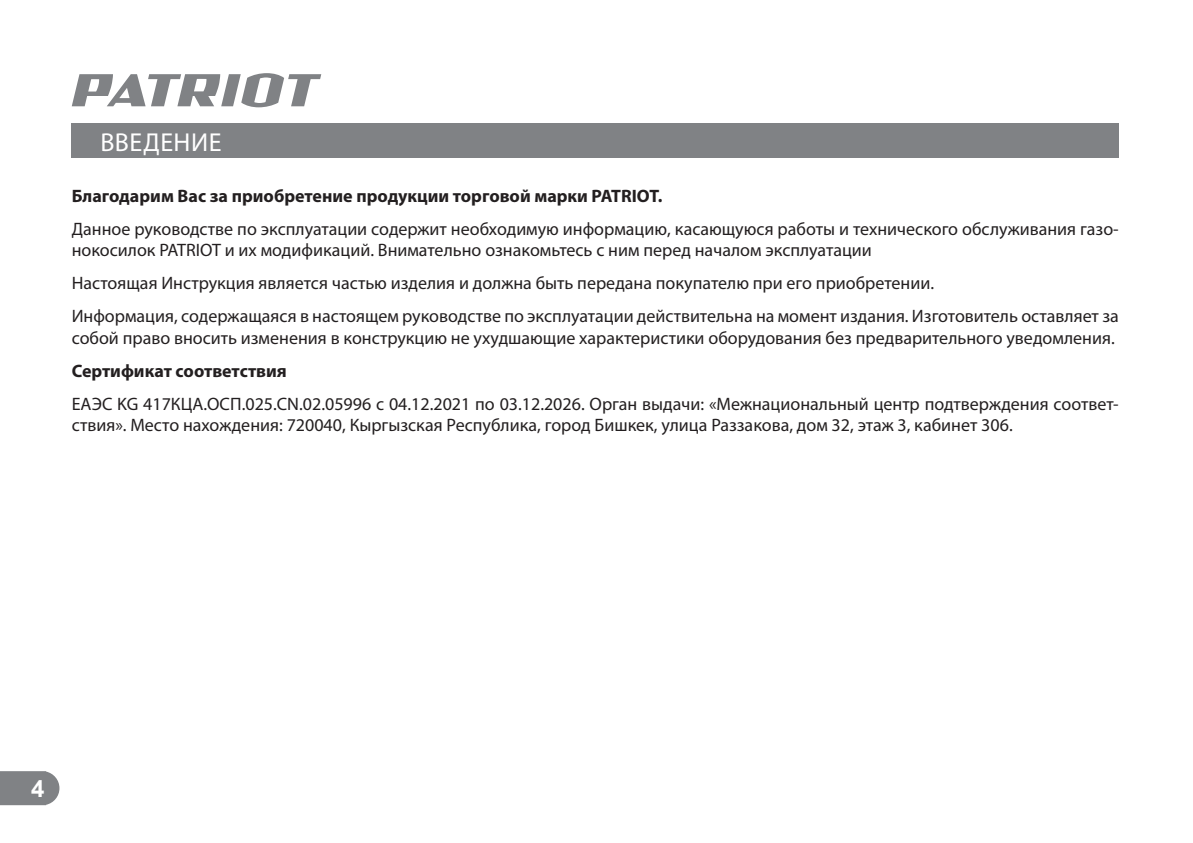
<style>
.page{position:relative;width:1193px;height:843px;background:#fff}
.page>*{position:absolute;margin:0;border:0;box-sizing:border-box;transform-origin:0 0}
.t1{font:26px "Myriad Pro";letter-spacing:.02em;color:#fff}
.t2{font:700 24px "Arial";color:#fff}
.t3{font:18px/21.6px "Myriad Pro";color:#231f20}
.t4{font:700 18px "Myriad Pro";color:#231f20}
</style>
<div class="page">
<svg style="left:0;top:771px;width:59px;height:34px;background:#87898c"></svg>
<svg style="left:72px;top:73px;width:249px;height:34px"></svg>
<div style="left:72px;top:124px;width:1046px;height:34px;background:#808285"></div>
<h1 class="t1" style="left:100px;top:130px;width:123px">ВВЕДЕНИЕ</h1>
<p class="t4" style="left:72px;top:187px;width:592px">Благодарим Вас за приобретение продукции торговой марки PATRIOT.</p>
<p class="t3" style="left:72px;top:219px;width:1048px">Данное руководстве по эксплуатации содержит необходимую информацию, касающуюся работы и технического обслуживания газо&shy;нокосилок PATRIOT и их модификаций. Внимательно ознакомьтесь с ним перед началом эксплуатации</p>
<p class="t3" style="left:72px;top:267px;width:1048px;line-height:33px">Настоящая Инструкция является частью изделия и должна быть передана покупателю при его приобретении.<br>Информация, содержащаяся в настоящем руководстве по эксплуатации действительна на момент издания. Изготовитель оставляет за</p>
<p class="t3" style="left:72px;top:328px;width:1044px">собой право вносить изменения в конструкцию не ухудшающие характеристики оборудования без предварительного уведомления.</p>
<p class="t4" style="left:72px;top:362px;width:217px">Сертификат соответствия</p>
<p class="t3" style="left:72px;top:393px;width:1048px">ЕАЭС KG 417КЦА.ОСП.025.CN.02.05996 c 04.12.2021 по 03.12.2026. Орган выдачи: «Межнациональный центр подтверждения соответ&shy;ствия». Место нахождения: 720040, Кыргызская Республика, город Бишкек, улица Раззакова, дом 32, этаж 3, кабинет 306.</p>
<h2 class="t2" style="left:31px;top:774px;width:15px">4</h2>
</div>
